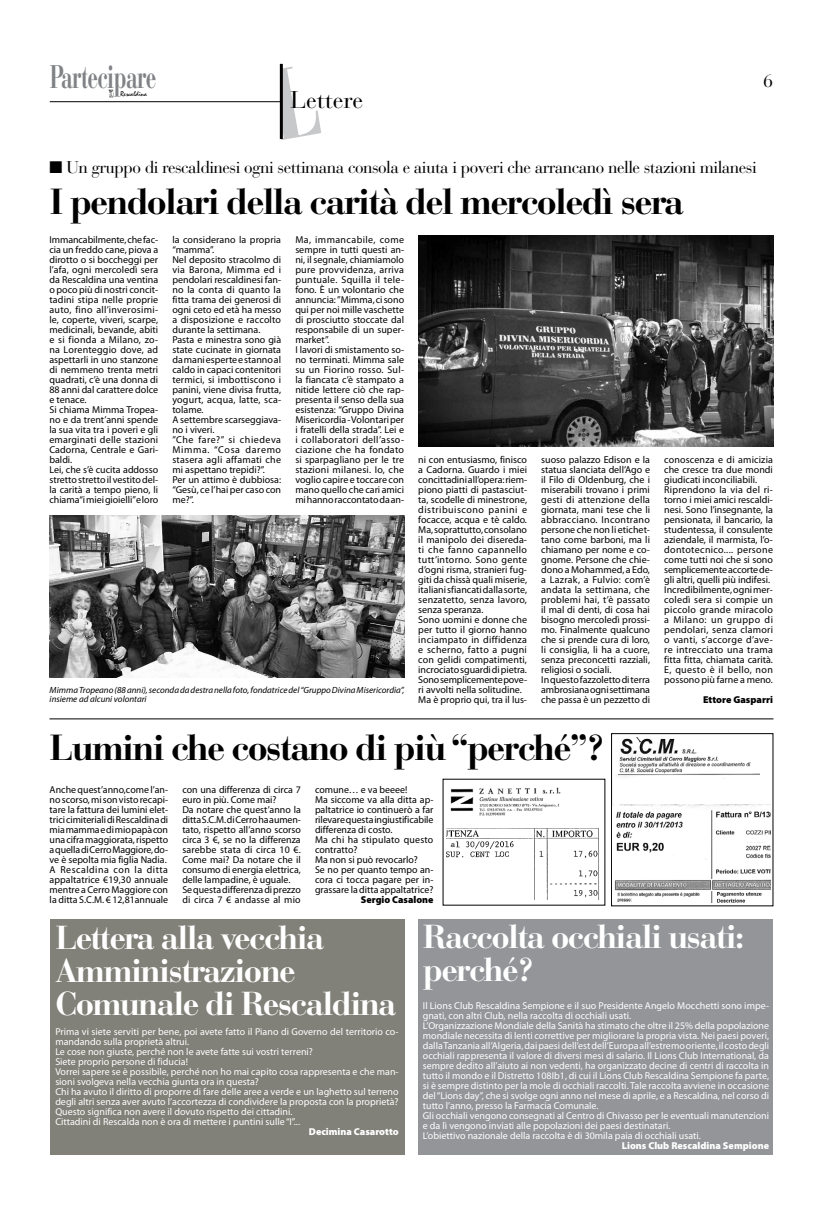
<style>
.page{position:relative;width:823px;height:1219px;background:#fff}
.page>*{position:absolute;margin:0;border:0;box-sizing:border-box;transform-origin:0 0}
.t1{font:700 36px "Bauer Bodoni Std";letter-spacing:-.05em;color:#000}
.t2{font:700 33px/33px "Bauer Bodoni Std";letter-spacing:-.05em;color:#fff}
.t3{font:700 32.5px "Bauer Bodoni Std";letter-spacing:-.03em;color:#808285;scale:.65 1}
.t4{font:24px "Bauer Bodoni Std";color:#000}
.t5{font:18px "Bauer Bodoni Std";color:#000}
.t6{font:17px "Bauer Bodoni Std";letter-spacing:-.03em;color:#000}
.t7{font:10px/10px "Myriad Pro";color:#000}
.t8{font:10px/10px "Myriad Pro";color:#fff}
.t9{font:900 10px "Myriad Pro";color:#fff}
.t10{font:900 10px "Myriad Pro";color:#000}
.t11{font:italic 9px/9px "Myriad Pro";color:#000}
.t12{font:6.9px "Mistral Std";color:#000}
</style>
<div class="page">
<svg style="left:109px;top:89px;width:5px;height:8px"></svg>
<hr style="left:50px;top:101px;width:231px;height:1px;background:#000">
<div style="left:50px;top:919px;width:354px;height:236px;background:#818179"></div>
<hr style="left:49px;top:719px;width:724px;height:1px;background:#000">
<img style="left:418px;top:235px;width:354px;height:212px">
<img style="left:50px;top:515px;width:354px;height:163px">
<img style="left:450px;top:787px;width:111px;height:29px">
<img style="left:446px;top:828px;width:154px;height:71px">
<div style="left:611px;top:733px;width:161px;height:173px;border:1px solid #000"></div>
<img style="left:617px;top:738px;width:141px;height:39px">
<img style="left:612px;top:804px;width:158px;height:98px">
<div style="left:418px;top:919px;width:354px;height:236px;background:#939598"></div>
<svg style="left:267px;top:64px;width:16px;height:75px"></svg>
<h3 class="t3" style="left:50px;top:57px;width:165px">Partecipare</h3>
<p class="t12" style="left:120px;top:90px;width:28px">Rescaldina</p>
<h3 class="t4" style="left:290px;top:86px;width:75px">Lettere</h3>
<h3 class="t5" style="left:762px;top:70px;width:12px">6</h3>
<h3 class="t6" style="left:50px;top:157px;width:708px">■ Un gruppo di rescaldinesi ogni settimana consola e aiuta i poveri che arrancano nelle stazioni milanesi</h3>
<h1 class="t1" style="left:50px;top:180px;width:635px">I pendolari della carità del mercoledì sera</h1>
<p class="t7" style="left:49px;top:235px;width:110px">Immancabilmente, che fac&shy;cia un freddo cane, piova a dirotto o si boccheggi per l’afa, ogni mercoledì sera da Rescaldina una ventina o poco più di nostri concit&shy;tadini stipa nelle proprie auto, fino all’inverosimi&shy;le, coperte, viveri, scarpe, medicinali, bevande, abiti e si fionda a Milano, zo&shy;na Lorenteggio dove, ad aspettarli in uno stanzone di nemmeno trenta metri quadrati, c’è una donna di<br>88 anni dal carattere dolce e tenace.<br>Si chiama Mimma Tropea&shy;no e da trent’anni spende la sua vita tra i poveri e gli emarginati delle stazioni<br>Cadorna, Centrale e Gari&shy;baldi.<br>Lei, che s’è cucita addosso stretto stretto il vestito del&shy;la carità a tempo pieno, li chiama “i miei gioielli” e loro</p>
<p class="t7" style="left:172px;top:235px;width:110px">la considerano la propria “mamma”.<br>Nel deposito stracolmo di via Barona, Mimma ed i pendolari rescaldinesi fan&shy;no la conta di quanto la fitta trama dei generosi di ogni ceto ed età ha messo a disposizione e raccolto durante la settimana.<br>Pasta e minestra sono già state cucinate in giornata da mani esperte e stanno al caldo in capaci contenitori termici, si imbottiscono i panini, viene divisa frutta, yogurt, acqua, latte, sca&shy;tolame.<br>A settembre scarseggiava&shy;no i viveri.<br>”Che fare?” si chiedeva<br>Mimma. “Cosa daremo stasera agli affamati che mi aspettano trepidi?”.<br>Per un attimo è dubbiosa: “Gesù, ce l’hai per caso con me?”.</p>
<p class="t7" style="left:295px;top:235px;width:110px">Ma, immancabile, come sempre in tutti questi an&shy;ni, il segnale, chiamiamolo pure provvidenza, arriva puntuale. Squilla il tele&shy;fono. È un volontario che annuncia: ” Mimma, ci sono qui per noi mille vaschette di prosciutto stoccate dal responsabile di un super&shy;market”.<br>I lavori di smistamento so&shy;no terminati. Mimma sale su un Fiorino rosso. Sul&shy;la fiancata c’è stampato a nitide lettere ciò che rap&shy;presenta il senso della sua esistenza: “Gruppo Divina<br>Misericordia - Volontari per i fratelli della strada”. Lei e i collaboratori dell’asso&shy;ciazione che ha fondato si sparpagliano per le tre stazioni milanesi. Io, che voglio capire e toccare con mano quello che cari amici mi hanno raccontato da an-</p>
<p class="t11" style="left:50px;top:686px;width:356px">Mimma Tropeano (88 anni), seconda da destra nella foto, fondatrice del “Gruppo Divina Misericordia”, insieme ad alcuni volontari</p>
<p class="t7" style="left:418px;top:455px;width:110px">ni con entusiasmo, finisco a Cadorna. Guardo i miei concittadini all’opera: riem&shy;piono piatti di pastasciut&shy;ta, scodelle di minestrone, distribuiscono panini e focacce, acqua e tè caldo.<br>Ma, soprattutto, consolano il manipolo dei disereda&shy;ti che fanno capannello tutt’intorno. Sono gente d’ogni risma, stranieri fug&shy;giti da chissà quali miserie, italiani sfiancati dalla sorte, senzatetto, senza lavoro, senza speranza.<br>Sono uomini e donne che per tutto il giorno hanno inciampato in diffidenza e scherno, fatto a pugni con gelidi compatimenti, incrociato sguardi di pietra.<br>Sono semplicemente pove&shy;ri avvolti nella solitudine.<br>Ma è proprio qui, tra il lus-</p>
<p class="t7" style="left:541px;top:455px;width:110px">suoso palazzo Edison e la statua slanciata dell’Ago e il Filo di Oldenburg, che i miserabili trovano i primi gesti di attenzione della giornata, mani tese che li abbracciano. Incontrano persone che non li etichet&shy;tano come barboni, ma li chiamano per nome e co&shy;gnome. Persone che chie&shy;dono a Mohammed, a Edo, a Lazrak, a Fulvio: com’è andata la settimana, che problemi hai, t’è passato il mal di denti, di cosa hai bisogno mercoledì prossi&shy;mo. Finalmente qualcuno che si prende cura di loro, li consiglia, li ha a cuore, senza preconcetti razziali, religiosi o sociali.<br>In questo fazzoletto di terra ambrosiana ogni settimana che passa è un pezzetto di</p>
<p class="t7" style="left:663px;top:455px;width:110px">conoscenza e di amicizia che cresce tra due mondi giudicati inconciliabili.<br>Riprendono la via del ri&shy;torno i miei amici rescaldi&shy;nesi. Sono l’insegnante, la pensionata, il bancario, la studentessa, il consulente aziendale, il marmista, l’o&shy;dontotecnico.... persone come tutti noi che si sono semplicemente accorte de&shy;gli altri, quelli più indifesi.<br>Incredibilmente, ogni mer&shy;coledì sera si compie un piccolo grande miracolo a Milano: un gruppo di pendolari, senza clamori o vanti, s’accorge d’ave&shy;re intrecciato una trama fitta fitta, chiamata carità.<br>E, questo è il bello, non possono più farne a meno.</p>
<p class="t10" style="left:702px;top:694px;width:71px">Ettore Gasparri</p>
<h1 class="t1" style="left:50px;top:726px;width:557px">Lumini che costano di più “perché”?</h1>
<p class="t7" style="left:50px;top:785px;width:120px">Anche quest’anno,come l’an&shy;no scorso, mi son visto recapi&shy;tare la fattura dei lumini elet&shy;trici cimiteriali di Rescaldina di mia mamma e di mio papà con una cifra maggiorata, rispetto a quella di Cerro Maggiore, do&shy;ve è sepolta mia figlia Nadia.<br>A Rescaldina con la ditta appaltatrice €19,30 annuale mentre a Cerro Maggiore con la ditta S.C.M. € 12,81annuale</p>
<p class="t7" style="left:182px;top:785px;width:120px">con una differenza di circa 7 euro in più. Come mai?<br>Da notare che quest’anno la ditta S.C.M. di Cerro ha aumen&shy;tato, rispetto all’anno scorso circa 3 €, se no la differenza sarebbe stata di circa 10 €.<br>Come mai? Da notare che il consumo di energia elettrica, delle lampadine, è uguale.<br>Se questa differenza di prezzo di circa 7 € andasse al mio</p>
<p class="t7" style="left:315px;top:785px;width:120px">comune… e va beeee!<br>Ma siccome va alla ditta ap&shy;paltatrice io continuerò a far rilevare questa ingiustificabile differenza di costo.<br>Ma chi ha stipulato questo contratto?<br>Ma non si può revocarlo?<br>Se no per quanto tempo an&shy;cora ci tocca pagare per in&shy;grassare la ditta appaltatrice?</p>
<p class="t10" style="left:360px;top:894px;width:74px">Sergio Casalone</p>
<h2 class="t2" style="left:55px;top:922px;width:342px">Lettera alla vecchia<br>Amministrazione<br>Comunale di Rescaldina</h2>
<p class="t8" style="left:55px;top:1027px;width:344px">Prima vi siete serviti per bene, poi avete fatto il Piano di Governo del territorio co&shy;mandando sulla proprietà altrui.<br>Le cose non giuste, perché non le avete fatte sui vostri terreni?<br>Siete proprio persone di fiducia!<br>Vorrei sapere se è possibile, perché non ho mai capito cosa rappresenta e che man&shy;sioni svolgeva nella vecchia giunta ora in questa?<br>Chi ha avuto il diritto di proporre di fare delle aree a verde e un laghetto sul terreno degli altri senza aver avuto l’accortezza di condividere la proposta con la proprietà?<br>Questo significa non avere il dovuto rispetto dei cittadini.<br>Cittadini di Rescalda non è ora di mettere i puntini sulle “I”...</p>
<p class="t9" style="left:309px;top:1126px;width:91px">Decimina Casarotto</p>
<h2 class="t2" style="left:422px;top:920px;width:323px">Raccolta occhiali usati: perché?</h2>
<p class="t8" style="left:422px;top:1001px;width:348px">Il Lions Club Rescaldina Sempione e il suo Presidente Angelo Mocchetti sono impe&shy;gnati, con altri Club, nella raccolta di occhiali usati.<br>L’Organizzazione Mondiale della Sanità ha stimato che oltre il 25% della popolazione mondiale necessita di lenti correttive per migliorare la propria vista. Nei paesi poveri, dalla Tanzania all’Algeria, dai paesi dell’est dell’Europa all’estremo oriente, il costo degli occhiali rappresenta il valore di diversi mesi di salario. Il Lions Club International, da sempre dedito all’aiuto ai non vedenti, ha organizzato decine di centri di raccolta in tutto il mondo e il Distretto 108Ib1, di cui il Lions Club Rescaldina Sempione fa parte, si è sempre distinto per la mole di occhiali raccolti. Tale raccolta avviene in occasione del “Lions day”, che si svolge ogni anno nel mese di aprile, e a Rescaldina, nel corso di tutto l’anno, presso la Farmacia Comunale.<br>Gli occhiali vengono consegnati al Centro di Chivasso per le eventuali manutenzioni e da lì vengono inviati alle popolazioni dei paesi destinatari.<br>L’obiettivo nazionale della raccolta è di 30mila paia di occhiali usati.</p>
<p class="t9" style="left:621px;top:1140px;width:149px">Lions Club Rescaldina Sempione</p>
</div>
